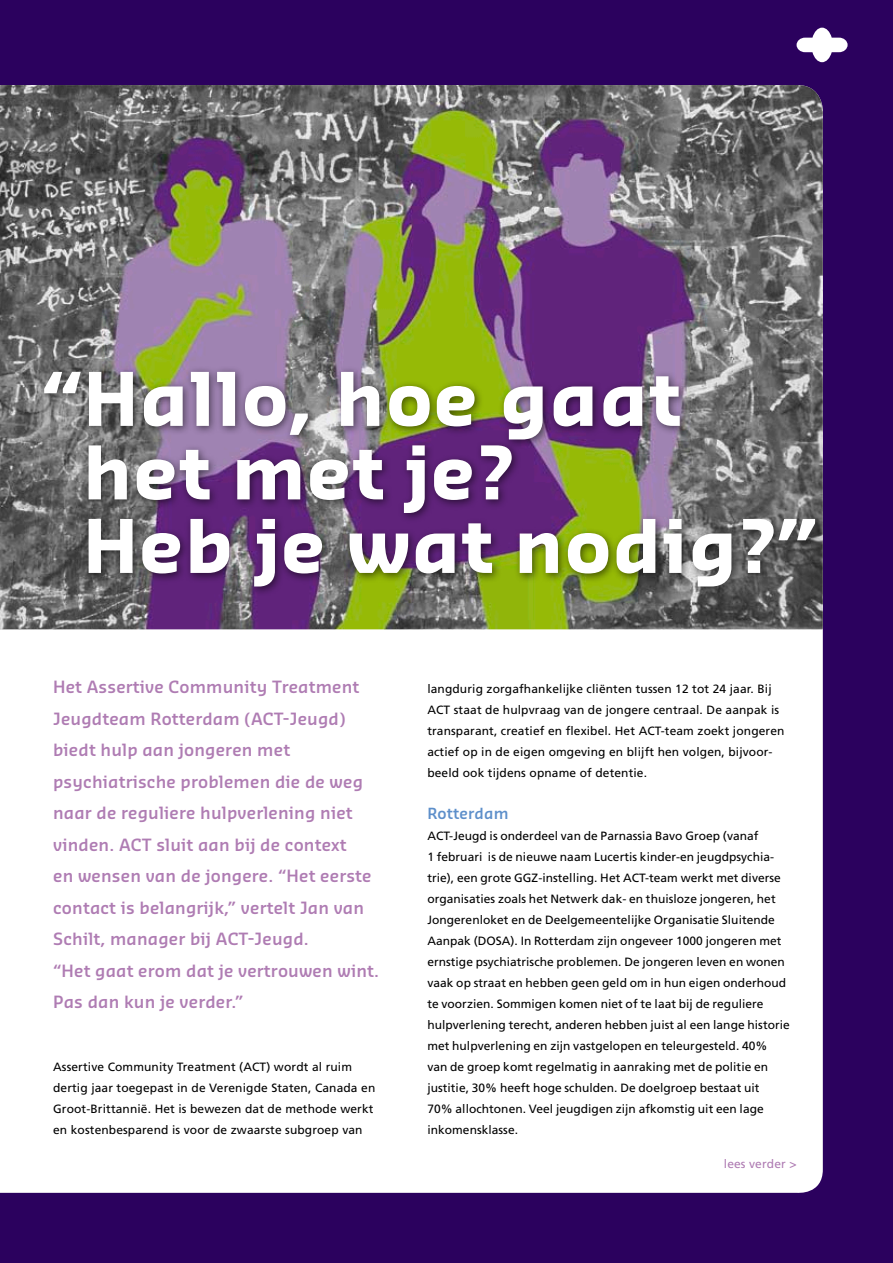
<style>
.page{position:relative;width:893px;height:1263px;background:#2b015e}
.page>*{position:absolute;margin:0;border:0;box-sizing:border-box;transform-origin:0 0}
.t1{font:700 72px/73.5px "Sansa";letter-spacing:.02em;color:#fff}
.t2{font:600 16.5px/31.5px "Sansa";letter-spacing:.01em;color:#af7cb3}
.t3{font:600 15px "Sansa";letter-spacing:.01em;color:#5d8fca}
.t4{font:12px/21px "Frutiger";letter-spacing:.005em;color:#000}
.t5{font:12px "Frutiger";letter-spacing:.01em;color:#af7cb3}
</style>
<div class="page">
<div style="left:0;top:629px;width:823px;height:564px;background:#fff"></div>
<img style="left:0;top:85px;width:823px;height:544px">
<div style="left:38px;top:365px;width:786px;height:231px;background:#000;opacity:.55"></div>
<svg style="left:796px;top:28px;width:52px;height:34px"></svg>
<h1 class="t1" style="left:83px;top:360px;width:736px;text-indent:-41px">“Hallo, hoe gaat het met je?<br>Heb je wat nodig?”</h1>
<p class="t2" style="left:53px;top:670px;width:327px">Het Assertive Community Treatment Jeugdteam Rotterdam (ACT-Jeugd) biedt hulp aan jongeren met psychiatrische problemen die de weg naar de reguliere hulpverlening niet vinden. ACT sluit aan bij de context<br>en wensen van de jongere. “Het eerste contact is belangrijk,” vertelt Jan van Schilt, manager bij ACT-Jeugd.<br>“Het gaat erom dat je vertrouwen wint.<br>Pas dan kun je verder.”</p>
<p class="t4" style="left:53px;top:1056px;width:324px">Assertive Community Treatment (ACT) wordt al ruim dertig jaar toegepast in de Verenigde Staten, Canada en Groot-Brittannië. Het is bewezen dat de methode werkt en kostenbesparend is voor de zwaarste subgroep van</p>
<p class="t4" style="left:427px;top:678px;width:359px">langdurig zorgafhankelijke cliënten tussen 12 tot 24 jaar. Bij ACT staat de hulpvraag van de jongere centraal. De aanpak is transparant, creatief en flexibel. Het ACT-team zoekt jongeren actief op in de eigen omgeving en blijft hen volgen, bijvoor&shy;beeld ook tijdens opname of detentie.</p>
<p class="t3" style="left:427px;top:804px;width:83px">Rotterdam</p>
<p class="t4" style="left:427px;top:825px;width:364px">ACT-Jeugd is onderdeel van de Parnassia Bavo Groep (vanaf<br>1 februari is de nieuwe naam Lucertis kinder-en jeugdpsychia&shy;trie), een grote GGZ-instelling. Het ACT-team werkt met diverse organisaties zoals het Netwerk dak- en thuisloze jongeren, het Jongerenloket en de Deelgemeentelijke Organisatie Sluitende Aanpak (DOSA). In Rotterdam zijn ongeveer 1000 jongeren met ernstige psychiatrische problemen. De jongeren leven en wonen vaak op straat en hebben geen geld om in hun eigen onderhoud te voorzien. Sommigen komen niet of te laat bij de reguliere hulpverlening terecht, anderen hebben juist al een lange historie met hulpverlening en zijn vastgelopen en teleurgesteld. 40% van de groep komt regelmatig in aanraking met de politie en justitie, 30% heeft hoge schulden. De doelgroep bestaat uit<br>70% allochtonen. Veel jeugdigen zijn afkomstig uit een lage inkomensklasse.</p>
<p class="t5" style="left:724px;top:1157px;width:74px">lees verder &gt;</p>
</div>
